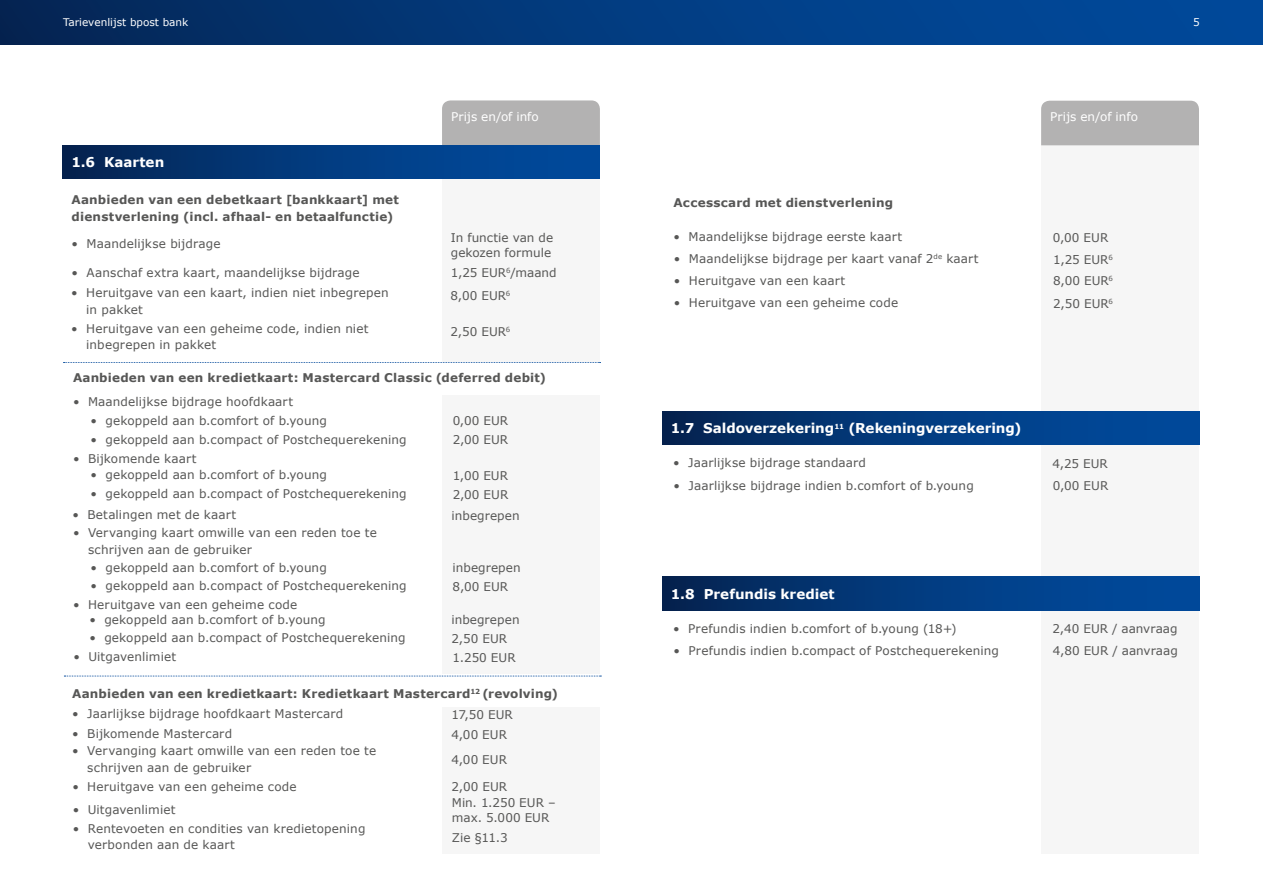
<style>
.page{position:relative;width:1263px;height:893px;background:#fff}
.page>*{position:absolute;margin:0;border:0;box-sizing:border-box;transform-origin:0 0}
.t1{font:700 13.5px "Verdana";color:#fff}
.t2{font:12px/16.5px "Verdana";letter-spacing:.01em;color:#575756}
.t3{font:700 12px/16.5px "Verdana";letter-spacing:.015em;color:#575756}
.t4{font:12px "Verdana";letter-spacing:.005em;color:#fff}
.t5{font:12px "Verdana";color:#585756}
.t6{font:10.5px "Verdana";color:#fff}
</style>
<div class="page">
<div style="left:1041px;top:145px;width:158px;height:709px;background:#f6f6f6"></div>
<div style="left:442px;top:156px;width:158px;height:698px;background:#f6f6f6"></div>
<div style="left:442px;top:674px;width:158px;height:33px;background:#fff"></div>
<div style="left:442px;top:362px;width:158px;height:33px;background:#fff"></div>
<div style="left:0;top:0;width:1263px;height:45px;background:linear-gradient(to right,#052859,#004da2)"></div>
<div style="left:442px;top:100px;width:158px;height:45px;background:#b3b2b2"></div>
<div style="left:1041px;top:101px;width:158px;height:44px;background:#b3b2b2"></div>
<div style="left:63px;top:145px;width:537px;height:34px;background:linear-gradient(to right,#052656,#004ea4)"></div>
<svg style="left:64px;top:362px;width:536px;height:1px"></svg>
<svg style="left:64px;top:676px;width:537px;height:1px"></svg>
<div style="left:662px;top:411px;width:537px;height:34px;background:linear-gradient(to right,#052656,#004ea4)"></div>
<div style="left:662px;top:577px;width:537px;height:33px;background:linear-gradient(to right,#052656,#004ea4)"></div>
<p class="t6" style="left:63px;top:15px;width:127px">Tarievenlijst bpost bank</p>
<p class="t6" style="left:1193px;top:15px;width:8px">5</p>
<p class="t1" style="left:71px;top:153px;width:94px">1.6 Kaarten</p>
<p class="t3" style="left:72px;top:191px;width:329px">Aanbieden van een debetkaart [bankkaart] met dienstverlening (incl. afhaal- en betaalfunctie)</p>
<p class="t2" style="left:72px;top:236px;width:150px">• Maandelijkse bijdrage</p>
<p class="t2" style="left:72px;top:264px;width:290px">• Aanschaf extra kaart, maandelijkse bijdrage</p>
<p class="t4" style="left:451px;top:108px;width:89px">Prijs en/of info</p>
<p class="t2" style="left:451px;top:230px;width:104px;line-height:15px">In functie van de gekozen formule</p>
<p class="t2" style="left:451px;top:264px;width:107px">1,25 EUR<sup>6</sup>/maand</p>
<p class="t2" style="left:71px;top:284px;width:319px">• Heruitgave van een kaart, indien niet inbegrepen</p>
<p class="t2" style="left:451px;top:287px;width:61px">8,00 EUR<sup>6</sup></p>
<p class="t2" style="left:86px;top:301px;width:58px">in pakket</p>
<p class="t2" style="left:71px;top:320px;width:299px">• Heruitgave van een geheime code, indien niet</p>
<p class="t2" style="left:451px;top:323px;width:61px">2,50 EUR<sup>6</sup></p>
<p class="t2" style="left:86px;top:337px;width:131px">inbegrepen in pakket</p>
<p class="t3" style="left:73px;top:369px;width:474px">Aanbieden van een kredietkaart: Mastercard Classic (deferred debit)</p>
<p class="t2" style="left:73px;top:393px;width:222px">• Maandelijkse bijdrage hoofdkaart</p>
<p class="t2" style="left:90px;top:412px;width:238px">• gekoppeld aan b.comfort of b.young</p>
<p class="t5" style="left:453px;top:413px;width:57px">0,00 EUR</p>
<p class="t2" style="left:90px;top:431px;width:318px">• gekoppeld aan b.compact of Postchequerekening</p>
<p class="t2" style="left:453px;top:431px;width:57px">2,00 EUR</p>
<p class="t2" style="left:90px;top:467px;width:238px">• gekoppeld aan b.comfort of b.young</p>
<p class="t2" style="left:453px;top:467px;width:57px">1,00 EUR</p>
<p class="t2" style="left:90px;top:485px;width:318px">• gekoppeld aan b.compact of Postchequerekening</p>
<p class="t2" style="left:453px;top:486px;width:57px">2,00 EUR</p>
<p class="t2" style="left:72px;top:506px;width:165px">• Betalingen met de kaart</p>
<p class="t2" style="left:452px;top:507px;width:70px">inbegrepen</p>
<p class="t2" style="left:73px;top:451px;width:125px">• Bijkomende kaart</p>
<p class="t2" style="left:88px;top:524px;width:290px;text-indent:-15px">• Vervanging kaart omwille van een reden toe te schrijven aan de gebruiker</p>
<p class="t2" style="left:90px;top:559px;width:238px">• gekoppeld aan b.comfort of b.young</p>
<p class="t2" style="left:453px;top:559px;width:70px">inbegrepen</p>
<p class="t2" style="left:90px;top:578px;width:318px">• gekoppeld aan b.compact of Postchequerekening</p>
<p class="t2" style="left:453px;top:578px;width:57px">8,00 EUR</p>
<p class="t2" style="left:89px;top:611px;width:238px">• gekoppeld aan b.comfort of b.young</p>
<p class="t2" style="left:452px;top:611px;width:70px">inbegrepen</p>
<p class="t2" style="left:89px;top:630px;width:318px">• gekoppeld aan b.compact of Postchequerekening</p>
<p class="t2" style="left:452px;top:630px;width:57px">2,50 EUR</p>
<p class="t2" style="left:73px;top:596px;width:226px">• Heruitgave van een geheime code</p>
<p class="t2" style="left:73px;top:648px;width:104px">• Uitgavenlimiet</p>
<p class="t2" style="left:453px;top:649px;width:65px">1.250 EUR</p>
<p class="t3" style="left:72px;top:685px;width:487px">Aanbieden van een kredietkaart: Kredietkaart Mastercard<sup>12</sup> (revolving)</p>
<p class="t2" style="left:72px;top:725px;width:161px">• Bijkomende Mastercard</p>
<p class="t2" style="left:452px;top:721px;width:57px;line-height:26px">4,00 EUR<br>4,00 EUR</p>
<p class="t2" style="left:72px;top:705px;width:272px">• Jaarlijkse bijdrage hoofdkaart Mastercard</p>
<p class="t2" style="left:452px;top:706px;width:63px">17,50 EUR</p>
<p class="t2" style="left:87px;top:743px;width:290px;text-indent:-15px">• Vervanging kaart omwille van een reden toe te schrijven aan de gebruiker</p>
<p class="t2" style="left:72px;top:778px;width:226px">• Heruitgave van een geheime code</p>
<p class="t2" style="left:452px;top:779px;width:106px;line-height:15.3px">2,00 EUR<br>Min. 1.250 EUR – max. 5.000 EUR</p>
<p class="t2" style="left:73px;top:801px;width:104px">• Uitgavenlimiet</p>
<p class="t2" style="left:88px;top:820px;width:279px;text-indent:-15px">• Rentevoeten en condities van kredietopening verbonden aan de kaart</p>
<p class="t2" style="left:452px;top:829px;width:57px">Zie §11.3</p>
<p class="t4" style="left:1050px;top:108px;width:89px">Prijs en/of info</p>
<p class="t3" style="left:674px;top:195px;width:221px">Accesscard met dienstverlening</p>
<p class="t2" style="left:674px;top:228px;width:230px">• Maandelijkse bijdrage eerste kaart</p>
<p class="t2" style="left:1053px;top:226px;width:61px;line-height:22.4px">0,00 EUR<br>1,25 EUR<sup>6</sup></p>
<p class="t2" style="left:674px;top:251px;width:306px">• Maandelijkse bijdrage per kaart vanaf 2<sup>de</sup> kaart</p>
<p class="t2" style="left:674px;top:272px;width:173px">• Heruitgave van een kaart</p>
<p class="t2" style="left:674px;top:295px;width:226px">• Heruitgave van een geheime code</p>
<p class="t2" style="left:1053px;top:272px;width:61px">8,00 EUR<sup>6</sup></p>
<p class="t2" style="left:1053px;top:295px;width:61px">2,50 EUR<sup>6</sup></p>
<p class="t1" style="left:671px;top:419px;width:352px">1.7 Saldoverzekering<sup>11</sup> (Rekeningverzekering)</p>
<p class="t2" style="left:673px;top:455px;width:194px">• Jaarlijkse bijdrage standaard</p>
<p class="t2" style="left:1052px;top:455px;width:57px">4,25 EUR</p>
<p class="t2" style="left:674px;top:477px;width:302px">• Jaarlijkse bijdrage indien b.comfort of b.young</p>
<p class="t2" style="left:1053px;top:477px;width:57px">0,00 EUR</p>
<p class="t1" style="left:671px;top:584px;width:165px">1.8 Prefundis krediet</p>
<p class="t2" style="left:673px;top:620px;width:285px">• Prefundis indien b.comfort of b.young (18+)</p>
<p class="t2" style="left:1052px;top:620px;width:127px">2,40 EUR / aanvraag</p>
<p class="t2" style="left:674px;top:642px;width:327px">• Prefundis indien b.compact of Postchequerekening</p>
<p class="t2" style="left:1053px;top:643px;width:126px">4,80 EUR / aanvraag</p>
</div>
